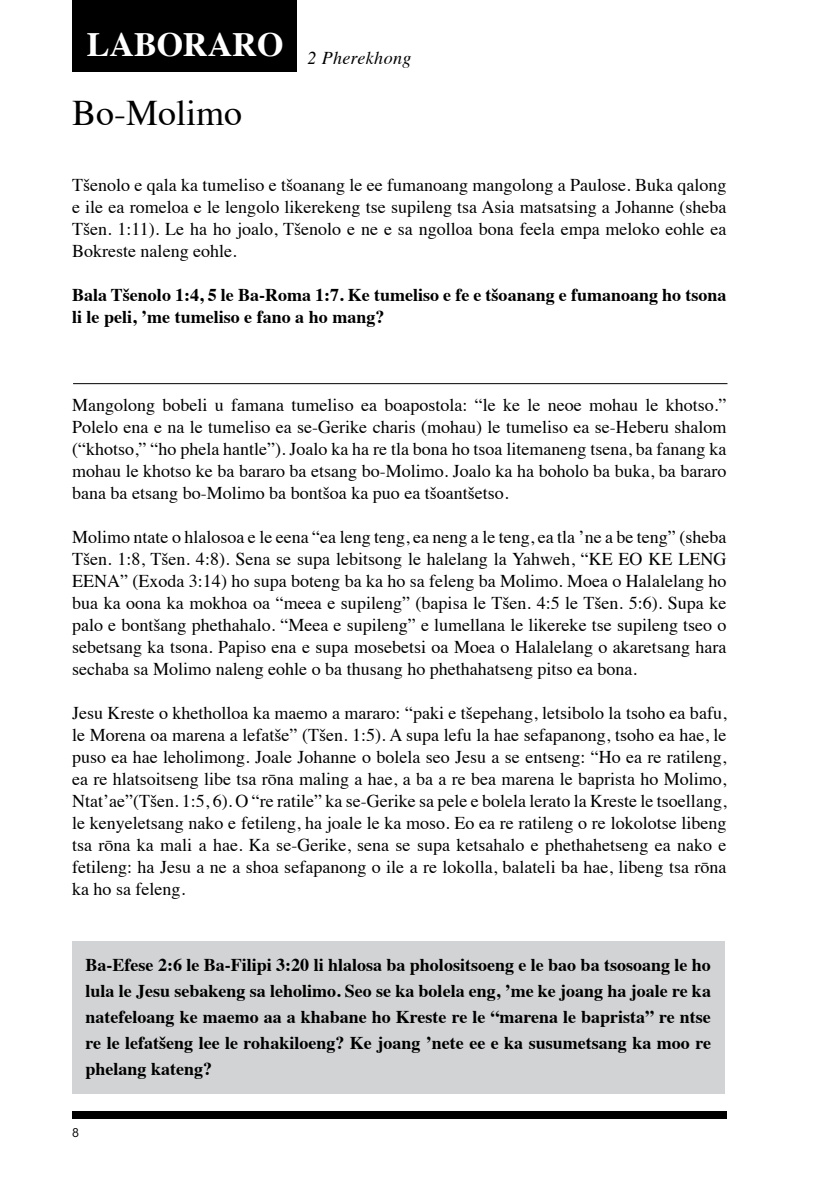
<style>
.page{position:relative;width:840px;height:1191px;background:#fff}
.page>*{position:absolute;margin:0;border:0;box-sizing:border-box;transform-origin:0 0}
.t1{font:36px "Times";color:#000}
.t2{font:18px/22px "Times";color:#000;text-align:justify}
.t3{font:700 18px/26px "Times";color:#000}
.t4{font:italic 18px "Times";letter-spacing:.02em;color:#000}
.t5{font:12px "ITC Avant Garde Std";color:#000}
</style>
<div class="page">
<div style="left:72px;top:1111px;width:654px;height:8px;background:#000"></div>
<div style="left:72px;top:0;width:225px;height:71px;background:#000"></div>
<hr style="left:73px;top:383px;width:654px;height:1px;background:#000">
<div style="left:72px;top:941px;width:652px;height:152px;background:#d1d3d4"></div>
<p class="t4" style="left:87px;top:42px;width:326px"><sup>LABORARO</sup> 2 Pherekhong</p>
<h1 class="t1" style="left:72px;top:80px;width:172px">Bo-Molimo</h1>
<p class="t2" style="left:72px;top:173px;width:655px">Tšenolo e qala ka tumeliso e tšoanang le ee fumanoang mangolong a Paulose. Buka qalong e ile ea romeloa e le lengolo likerekeng tse supileng tsa Asia matsatsing a Johanne (sheba Tšen. 1:11). Le ha ho joalo, Tšenolo e ne e sa ngolloa bona feela empa meloko eohle ea Bokreste naleng eohle.</p>
<p class="t3" style="left:72px;top:282px;width:655px;line-height:22px">Bala Tšenolo 1:4, 5 le Ba-Roma 1:7. Ke tumeliso e fe e tšoanang e fumanoang ho tsona li le peli, ’me tumeliso e fano a ho mang?</p>
<p class="t2" style="left:72px;top:393px;width:655px">Mangolong bobeli u famana tumeliso ea boapostola: “le ke le neoe mohau le khotso.” Polelo ena e na le tumeliso ea se-Gerike charis (mohau) le tumeliso ea se-Heberu shalom (“khotso,” “ho phela hantle”). Joalo ka ha re tla bona ho tsoa litemaneng tsena, ba fanang ka mohau le khotso ke ba bararo ba etsang bo-Molimo. Joalo ka ha boholo ba buka, ba bararo bana ba etsang bo-Molimo ba bontšoa ka puo ea tšoantšetso.</p>
<p class="t2" style="left:72px;top:525px;width:655px">Molimo ntate o hlalosoa e le eena “ea leng teng, ea neng a le teng, ea tla ’ne a be teng” (sheba Tšen. 1:8, Tšen. 4:8). Sena se supa lebitsong le halelang la Yahweh, “KE EO KE LENG EENA” (Exoda 3:14) ho supa boteng ba ka ho sa feleng ba Molimo. Moea o Halalelang ho bua ka oona ka mokhoa oa “meea e supileng” (bapisa le Tšen. 4:5 le Tšen. 5:6). Supa ke palo e bontšang phethahalo. “Meea e supileng” e lumellana le likereke tse supileng tseo o sebetsang ka tsona. Papiso ena e supa mosebetsi oa Moea o Halalelang o akaretsang hara sechaba sa Molimo naleng eohle o ba thusang ho phethahatseng pitso ea bona.</p>
<p class="t2" style="left:72px;top:701px;width:655px">Jesu Kreste o khetholloa ka maemo a mararo: “paki e tšepehang, letsibolo la tsoho ea bafu, le Morena oa marena a lefatše” (Tšen. 1:5). A supa lefu la hae sefapanong, tsoho ea hae, le puso ea hae leholimong. Joale Johanne o bolela seo Jesu a se entseng: “Ho ea re ratileng, ea re hlatsoitseng libe tsa rōna maling a hae, a ba a re bea marena le baprista ho Molimo, Ntat’ae”(Tšen. 1:5, 6). O “re ratile” ka se-Gerike sa pele e bolela lerato la Kreste le tsoellang, le kenyeletsang nako e fetileng, ha joale le ka moso. Eo ea re ratileng o re lokolotse libeng tsa rōna ka mali a hae. Ka se-Gerike, sena se supa ketsahalo e phethahetseng ea nako e fetileng: ha Jesu a ne a shoa sefapanong o ile a re lokolla, balateli ba hae, libeng tsa rōna ka ho sa feleng.</p>
<p class="t3" style="left:85px;top:949px;width:626px;text-align:justify">Ba-Efese 2:6 le Ba-Filipi 3:20 li hlalosa ba pholositsoeng e le bao ba tsosoang le ho lula le Jesu sebakeng sa leholimo. Seo se ka bolela eng, ’me ke joang ha joale re ka natefeloang ke maemo aa a khabane ho Kreste re le “marena le baprista” re ntse re le lefatšeng lee le rohakiloeng? Ke joang ’nete ee e ka susumetsang ka moo re phelang kateng?</p>
<p class="t5" style="left:72px;top:1125px;width:8px">8</p>
</div>
